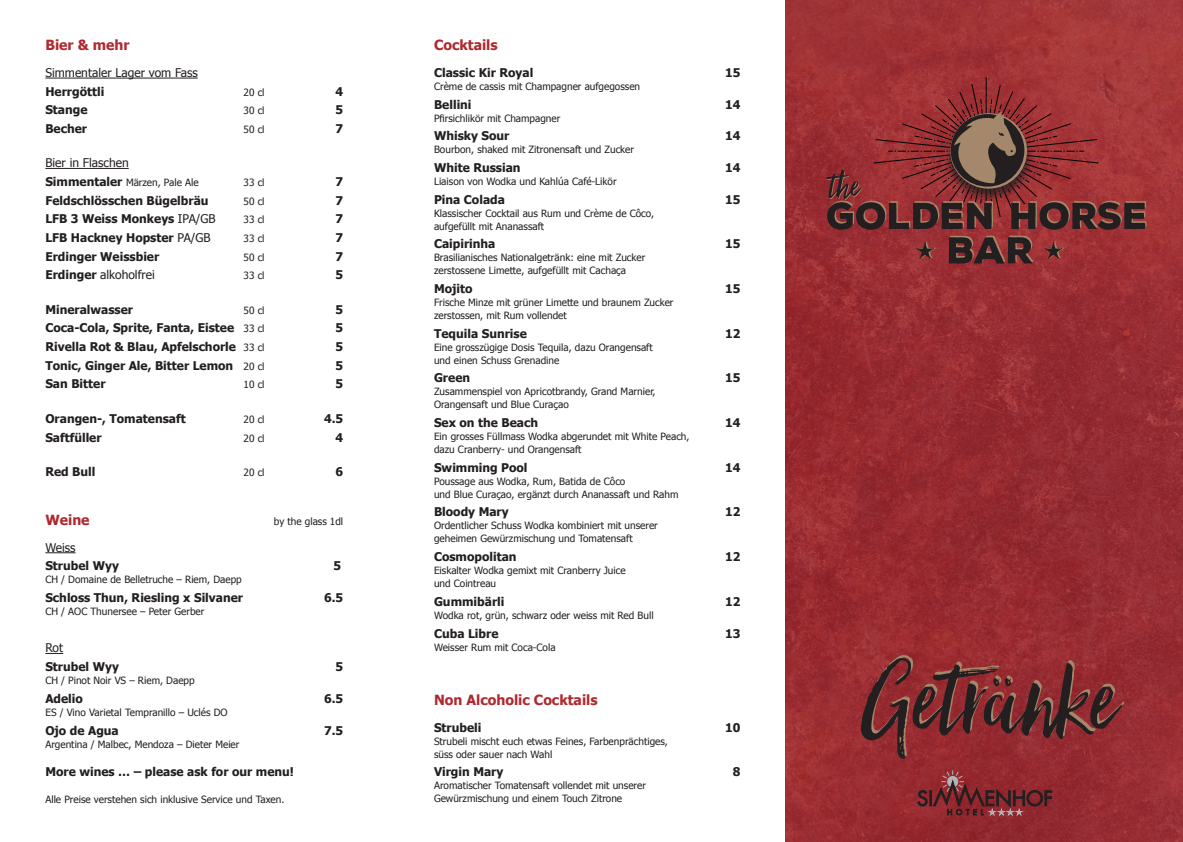
<style>
.page{position:relative;width:1183px;height:842px;background:#fff}
.page>*{position:absolute;margin:0;border:0;box-sizing:border-box;transform-origin:0 0}
.t1{font:129.8px "Hello Beautiful";color:#231f20}
.t2{font:700 14px "Tahoma";color:#ad2a30}
.t3{font:700 12px "Tahoma";color:#231f20}
.t4{font:12px "Tahoma";color:#231f20}
.t5{font:10px/13px "Tahoma";color:#231f20}
.s1{font-weight:700;font-size:12px}
.s2{font-weight:400}
.s3{font-weight:700}
.s4{font-weight:400;font-size:10px}
</style>
<div class="page">
<img style="left:785px;top:0;width:397px;height:842px">
<hr style="left:985px;top:77px;width:1px;height:148px;background:#030505">
<hr style="left:45px;top:78px;width:153px;height:1px;background:#231f20">
<hr style="left:45px;top:168px;width:84px;height:1px;background:#231f20">
<hr style="left:45px;top:552px;width:31px;height:1px;background:#231f20">
<svg style="left:45px;top:653px;width:18px;height:1px"></svg>
<svg style="left:948px;top:236px;width:85px;height:28px;background:#572f2e"></svg>
<svg style="left:916px;top:241px;width:19px;height:18px"></svg>
<svg style="left:1044px;top:241px;width:19px;height:18px"></svg>
<svg style="left:826px;top:84px;width:320px;height:146px;background:#893636"></svg>
<svg style="left:917px;top:770px;width:134px;height:46px;background:#802b31"></svg>
<h2 class="t2" style="left:45px;top:35px;width:86px">Bier &amp; mehr</h2>
<p class="t4" style="left:45px;top:65px;width:154px">Simmentaler Lager vom Fass</p>
<p class="t3" style="left:45px;top:83px;width:60px">Herrgöttli</p>
<p class="t5" style="left:243px;top:85px;width:22px">20 cl</p>
<p class="t3" style="left:335px;top:83px;width:9px">4</p>
<p class="t3" style="left:45px;top:102px;width:44px">Stange</p>
<p class="t5" style="left:243px;top:104px;width:22px">30 cl</p>
<p class="t3" style="left:335px;top:102px;width:9px">5</p>
<p class="t3" style="left:45px;top:120px;width:43px">Becher</p>
<p class="t5" style="left:243px;top:122px;width:22px">50 cl</p>
<p class="t3" style="left:335px;top:120px;width:9px">7</p>
<p class="t4" style="left:45px;top:155px;width:85px">Bier in Flaschen</p>
<p class="t5" style="left:45px;top:175px;width:155px"><span class="s1">Simmentaler</span> Märzen, Pale Ale</p>
<p class="t5" style="left:243px;top:175px;width:22px">33 cl</p>
<p class="t3" style="left:335px;top:173px;width:9px">7</p>
<p class="t3" style="left:45px;top:192px;width:165px">Feldschlösschen Bügelbräu</p>
<p class="t5" style="left:243px;top:194px;width:22px">50 cl</p>
<p class="t3" style="left:335px;top:192px;width:9px">7</p>
<p class="t3" style="left:45px;top:211px;width:172px">LFB 3 Weiss Monkeys <span class="s2">IPA/GB</span></p>
<p class="t5" style="left:243px;top:213px;width:22px">33 cl</p>
<p class="t3" style="left:335px;top:211px;width:9px">7</p>
<p class="t3" style="left:45px;top:229px;width:167px">LFB Hackney Hopster <span class="s2">PA/GB</span></p>
<p class="t5" style="left:243px;top:231px;width:22px">33 cl</p>
<p class="t3" style="left:335px;top:229px;width:9px">7</p>
<p class="t3" style="left:45px;top:248px;width:115px">Erdinger Weissbier</p>
<p class="t5" style="left:243px;top:250px;width:22px">50 cl</p>
<p class="t3" style="left:335px;top:248px;width:9px">7</p>
<p class="t4" style="left:45px;top:267px;width:111px"><span class="s3">Erdinger</span> alkoholfrei</p>
<p class="t5" style="left:243px;top:269px;width:22px">33 cl</p>
<p class="t3" style="left:335px;top:267px;width:9px">5</p>
<p class="t3" style="left:45px;top:301px;width:89px">Mineralwasser</p>
<p class="t5" style="left:243px;top:303px;width:22px">50 cl</p>
<p class="t3" style="left:335px;top:301px;width:9px">5</p>
<p class="t3" style="left:45px;top:320px;width:221px">Coca-Cola, Sprite, Fanta, Eistee <span class="s4">33 cl</span></p>
<p class="t3" style="left:335px;top:320px;width:9px">5</p>
<p class="t3" style="left:45px;top:338px;width:221px">Rivella Rot &amp; Blau, Apfelschorle <span class="s4">33 cl</span></p>
<p class="t3" style="left:335px;top:338px;width:9px">5</p>
<p class="t3" style="left:45px;top:357px;width:221px">Tonic, Ginger Ale, Bitter Lemon <span class="s4">20 cl</span></p>
<p class="t3" style="left:335px;top:357px;width:9px">5</p>
<p class="t3" style="left:45px;top:376px;width:62px">San Bitter</p>
<p class="t5" style="left:243px;top:378px;width:22px">10 cl</p>
<p class="t3" style="left:335px;top:376px;width:9px">5</p>
<p class="t3" style="left:45px;top:410px;width:142px">Orangen-, Tomatensaft</p>
<p class="t5" style="left:243px;top:412px;width:22px">20 cl</p>
<p class="t3" style="left:324px;top:410px;width:21px">4.5</p>
<p class="t3" style="left:45px;top:429px;width:58px">Saftfüller</p>
<p class="t5" style="left:243px;top:431px;width:22px">20 cl</p>
<p class="t3" style="left:335px;top:429px;width:9px">4</p>
<p class="t3" style="left:45px;top:463px;width:52px">Red Bull</p>
<p class="t5" style="left:243px;top:465px;width:22px">20 cl</p>
<p class="t3" style="left:335px;top:463px;width:9px">6</p>
<h2 class="t2" style="left:45px;top:510px;width:46px">Weine</h2>
<p class="t5" style="left:274px;top:514px;width:71px">by the glass 1dl</p>
<p class="t4" style="left:45px;top:539px;width:32px">Weiss</p>
<p class="t3" style="left:45px;top:558px;width:75px">Strubel Wyy</p>
<p class="t3" style="left:333px;top:558px;width:9px">5</p>
<p class="t5" style="left:45px;top:573px;width:198px">CH / Domaine de Belletruche – Riem, Daepp</p>
<p class="t3" style="left:45px;top:589px;width:199px">Schloss Thun, Riesling x Silvaner</p>
<p class="t3" style="left:324px;top:589px;width:21px">6.5</p>
<p class="t5" style="left:45px;top:604px;width:160px">CH / AOC Thunersee – Peter Gerber</p>
<p class="t4" style="left:45px;top:640px;width:19px">Rot</p>
<p class="t3" style="left:45px;top:658px;width:75px">Strubel Wyy</p>
<p class="t3" style="left:335px;top:658px;width:9px">5</p>
<p class="t5" style="left:45px;top:673px;width:151px">CH / Pinot Noir VS – Riem, Daepp</p>
<p class="t3" style="left:45px;top:690px;width:39px">Adelio</p>
<p class="t3" style="left:324px;top:690px;width:21px">6.5</p>
<p class="t5" style="left:45px;top:705px;width:184px">ES / Vino Varietal Tempranillo – Uclés DO</p>
<p class="t3" style="left:45px;top:722px;width:75px">Ojo de Agua</p>
<p class="t3" style="left:324px;top:722px;width:21px">7.5</p>
<p class="t5" style="left:45px;top:737px;width:195px">Argentina / Malbec, Mendoza – Dieter Meier</p>
<p class="t3" style="left:45px;top:763px;width:250px">More wines … – please ask for our menu!</p>
<p class="t5" style="left:45px;top:792px;width:240px">Alle Preise verstehen sich inklusive Service und Taxen.</p>
<h2 class="t2" style="left:434px;top:35px;width:65px">Cocktails</h2>
<p class="t3" style="left:434px;top:64px;width:101px">Classic Kir Royal</p>
<p class="t3" style="left:725px;top:64px;width:17px">15</p>
<p class="t5" style="left:434px;top:79px;width:207px">Crème de cassis mit Champagner aufgegossen</p>
<p class="t3" style="left:434px;top:96px;width:39px">Bellini</p>
<p class="t3" style="left:725px;top:96px;width:17px">14</p>
<p class="t5" style="left:434px;top:111px;width:128px">Pfirsichlikör mit Champagner</p>
<p class="t3" style="left:434px;top:128px;width:77px">Whisky Sour</p>
<p class="t3" style="left:725px;top:128px;width:17px">14</p>
<p class="t5" style="left:434px;top:143px;width:201px">Bourbon, shaked mit Zitronensaft und Zucker</p>
<p class="t3" style="left:434px;top:159px;width:88px">White Russian</p>
<p class="t3" style="left:725px;top:159px;width:17px">14</p>
<p class="t5" style="left:434px;top:174px;width:184px">Liaison von Wodka und Kahlúa Café-Likör</p>
<p class="t3" style="left:434px;top:191px;width:72px">Pina Colada</p>
<p class="t3" style="left:725px;top:191px;width:17px">15</p>
<p class="t5" style="left:434px;top:206px;width:222px">Klassischer Cocktail aus Rum und Crème de Côco, aufgefüllt mit Ananassaft</p>
<p class="t3" style="left:434px;top:236px;width:63px">Caipirinha</p>
<p class="t3" style="left:725px;top:236px;width:17px">15</p>
<p class="t5" style="left:434px;top:251px;width:213px">Brasilianisches Nationalgetränk: eine mit Zucker zerstossene Limette, aufgefüllt mit Cachaça</p>
<p class="t3" style="left:434px;top:280px;width:40px">Mojito</p>
<p class="t3" style="left:725px;top:280px;width:17px">15</p>
<p class="t5" style="left:434px;top:295px;width:241px">Frische Minze mit grüner Limette und braunem Zucker zerstossen, mit Rum vollendet</p>
<p class="t3" style="left:434px;top:325px;width:94px">Tequila Sunrise</p>
<p class="t3" style="left:725px;top:325px;width:17px">12</p>
<p class="t5" style="left:434px;top:340px;width:220px">Eine grosszügige Dosis Tequila, dazu Orangensaft und einen Schuss Grenadine</p>
<p class="t3" style="left:434px;top:370px;width:38px">Green</p>
<p class="t3" style="left:725px;top:370px;width:17px">15</p>
<p class="t5" style="left:434px;top:385px;width:223px">Zusammenspiel von Apricotbrandy, Grand Marnier,<br>Orangensaft und Blue Curaçao</p>
<p class="t3" style="left:434px;top:414px;width:105px">Sex on the Beach</p>
<p class="t3" style="left:725px;top:414px;width:17px">14</p>
<p class="t5" style="left:434px;top:429px;width:257px">Ein grosses Füllmass Wodka abgerundet mit White Peach, dazu Cranberry- und Orangensaft</p>
<p class="t3" style="left:434px;top:459px;width:95px">Swimming Pool</p>
<p class="t3" style="left:725px;top:459px;width:17px">14</p>
<p class="t5" style="left:434px;top:474px;width:246px">Poussage aus Wodka, Rum, Batida de Côco<br>und Blue Curaçao, ergänzt durch Ananassaft und Rahm</p>
<p class="t3" style="left:434px;top:504px;width:76px">Bloody Mary</p>
<p class="t3" style="left:725px;top:504px;width:17px">12</p>
<p class="t5" style="left:434px;top:519px;width:225px">Ordentlicher Schuss Wodka kombiniert mit unserer geheimen Gewürzmischung und Tomatensaft</p>
<p class="t3" style="left:434px;top:548px;width:84px">Cosmopolitan</p>
<p class="t3" style="left:725px;top:548px;width:17px">12</p>
<p class="t5" style="left:434px;top:564px;width:193px">Eiskalter Wodka gemixt mit Cranberry Juice und Cointreau</p>
<p class="t3" style="left:434px;top:593px;width:72px">Gummibärli</p>
<p class="t3" style="left:725px;top:593px;width:17px">12</p>
<p class="t5" style="left:434px;top:608px;width:221px">Wodka rot, grün, schwarz oder weiss mit Red Bull</p>
<p class="t3" style="left:434px;top:625px;width:66px">Cuba Libre</p>
<p class="t3" style="left:725px;top:625px;width:17px">13</p>
<p class="t5" style="left:434px;top:640px;width:123px">Weisser Rum mit Coca-Cola</p>
<h2 class="t2" style="left:434px;top:690px;width:165px">Non Alcoholic Cocktails</h2>
<p class="t3" style="left:434px;top:719px;width:49px">Strubeli</p>
<p class="t3" style="left:725px;top:719px;width:17px">10</p>
<p class="t5" style="left:434px;top:734px;width:235px">Strubeli mischt euch etwas Feines, Farbenprächtiges, süss oder sauer nach Wahl</p>
<p class="t3" style="left:434px;top:764px;width:71px">Virgin Mary</p>
<p class="t3" style="left:732px;top:764px;width:9px">8</p>
<p class="t5" style="left:434px;top:779px;width:213px">Aromatischer Tomatensaft vollendet mit unserer<br>Gewürzmischung und einem Touch Zitrone</p>
<h1 class="t1" style="left:862px;top:626px;width:256px">Getränke</h1>
</div>
